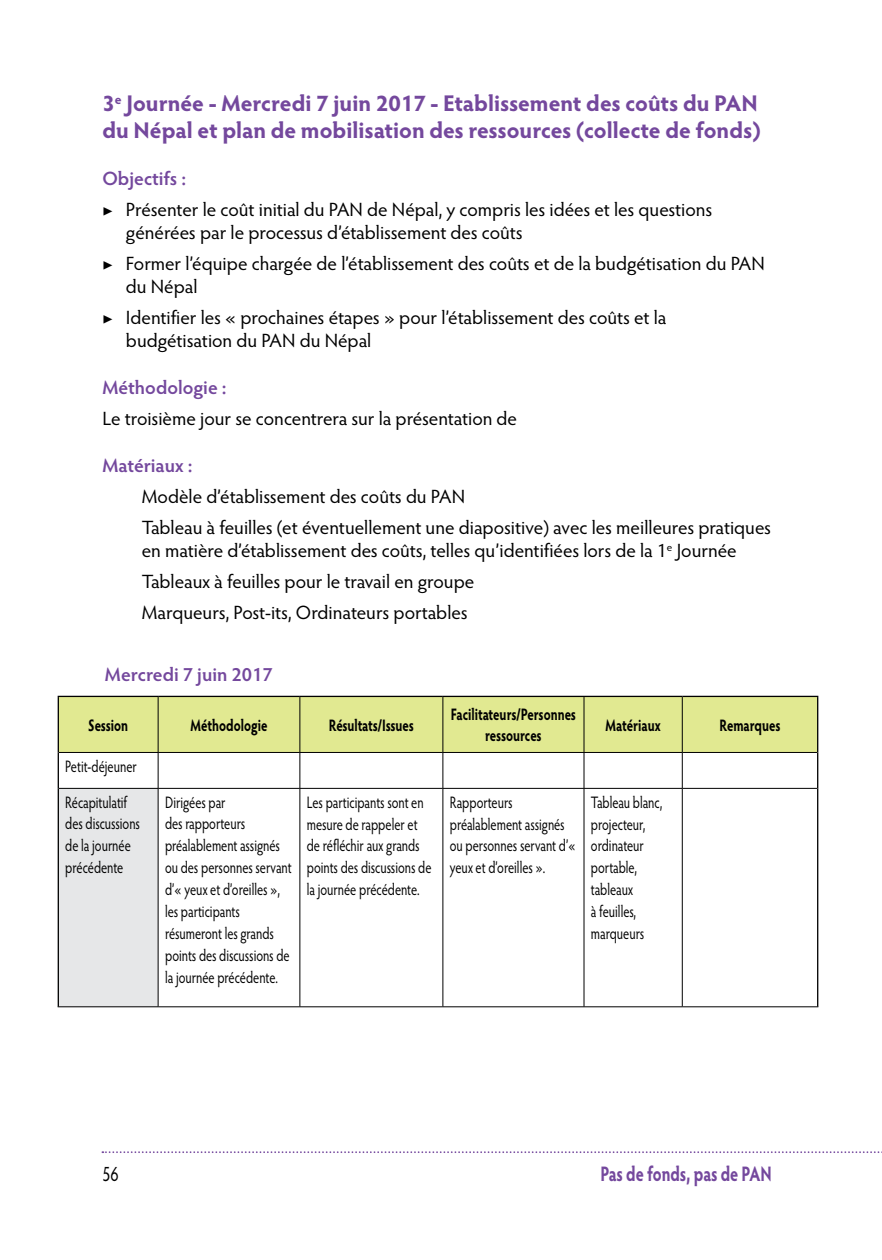
<style>
.page{position:relative;width:882px;height:1260px;background:#fff}
.page>*{position:absolute;margin:0;border:0;box-sizing:border-box;transform-origin:0 0}
.t1{font:700 22.75px/27.3px "Hypatia Sans Pro";color:#74489d}
.t2{font:700 21px "Hypatia Sans Pro";letter-spacing:-.005em;color:#74489d;scale:.75 1}
.t3{font:21px "Hypatia Sans Pro";color:#000;scale:.75 1}
.t4{font:19.25px/23.1px "Hypatia Sans Pro";letter-spacing:-.005em;color:#000}
.t5{font:600 19.25px "Hypatia Sans Pro";color:#74489d}
.t6{font:16.62px/21.9px "Hypatia Sans Pro";color:#000;scale:.75 1}
.t7{font:700 16.62px/21.9px "Hypatia Sans Pro";letter-spacing:-.005em;color:#000;text-align:center;scale:.75 1}
</style>
<div class="page">
<svg style="left:102px;top:1151px;width:780px;height:2px"></svg>
<div style="left:59px;top:697px;width:758px;height:55px;background:#e1e991"></div>
<div style="left:58px;top:788px;width:100px;height:219px;background:#e6e7e8"></div>
<hr style="left:58px;top:752px;width:1px;height:36px;background:#000">
<hr style="left:817px;top:752px;width:1px;height:36px;background:#000">
<hr style="left:58px;top:788px;width:1px;height:219px;background:#000">
<hr style="left:817px;top:788px;width:1px;height:219px;background:#000">
<hr style="left:58px;top:696px;width:100px;height:1px;background:#000">
<hr style="left:58px;top:697px;width:1px;height:55px;background:#000">
<hr style="left:158px;top:696px;width:142px;height:1px;background:#000">
<hr style="left:300px;top:696px;width:143px;height:1px;background:#000">
<hr style="left:443px;top:696px;width:141px;height:1px;background:#000">
<hr style="left:584px;top:696px;width:98px;height:1px;background:#000">
<hr style="left:682px;top:696px;width:136px;height:1px;background:#000">
<hr style="left:817px;top:697px;width:1px;height:55px;background:#000">
<hr style="left:158px;top:753px;width:1px;height:35px;background:#000">
<hr style="left:300px;top:753px;width:1px;height:35px;background:#000">
<hr style="left:443px;top:753px;width:1px;height:35px;background:#000">
<hr style="left:584px;top:753px;width:1px;height:35px;background:#000">
<hr style="left:682px;top:753px;width:1px;height:35px;background:#000">
<hr style="left:59px;top:788px;width:99px;height:1px;background:#000">
<hr style="left:158px;top:788px;width:142px;height:1px;background:#000">
<hr style="left:158px;top:789px;width:1px;height:218px;background:#000">
<hr style="left:300px;top:788px;width:143px;height:1px;background:#000">
<hr style="left:300px;top:789px;width:1px;height:218px;background:#000">
<hr style="left:443px;top:788px;width:141px;height:1px;background:#000">
<hr style="left:443px;top:789px;width:1px;height:218px;background:#000">
<hr style="left:584px;top:788px;width:98px;height:1px;background:#000">
<hr style="left:584px;top:789px;width:1px;height:218px;background:#000">
<hr style="left:682px;top:788px;width:135px;height:1px;background:#000">
<hr style="left:682px;top:789px;width:1px;height:218px;background:#000">
<hr style="left:158px;top:697px;width:1px;height:55px;background:#000">
<hr style="left:300px;top:697px;width:1px;height:55px;background:#000">
<hr style="left:443px;top:697px;width:1px;height:55px;background:#000">
<hr style="left:584px;top:697px;width:1px;height:55px;background:#000">
<hr style="left:682px;top:697px;width:1px;height:55px;background:#000">
<hr style="left:59px;top:752px;width:99px;height:1px;background:#000">
<hr style="left:158px;top:752px;width:142px;height:1px;background:#000">
<hr style="left:300px;top:752px;width:143px;height:1px;background:#000">
<hr style="left:443px;top:752px;width:141px;height:1px;background:#000">
<hr style="left:584px;top:752px;width:98px;height:1px;background:#000">
<hr style="left:682px;top:752px;width:135px;height:1px;background:#000">
<hr style="left:58px;top:1007px;width:100px;height:1px;background:#000">
<hr style="left:158px;top:1007px;width:142px;height:1px;background:#000">
<hr style="left:300px;top:1007px;width:143px;height:1px;background:#000">
<hr style="left:443px;top:1007px;width:141px;height:1px;background:#000">
<hr style="left:584px;top:1007px;width:98px;height:1px;background:#000">
<hr style="left:682px;top:1007px;width:136px;height:1px;background:#000">
<p class="t1" style="left:102px;top:89px;width:660px">3<sup>e</sup> Journée - Mercredi 7 juin 2017 - Etablissement des coûts du PAN du Népal et plan de mobilisation des ressources (collecte de fonds)</p>
<p class="t5" style="left:102px;top:165px;width:85px">Objectifs :</p>
<p class="t4" style="left:126px;top:197px;width:588px;text-indent:-24px">▶ Présenter le coût initial du PAN de Népal, y compris les idées et les questions générées par le processus d’établissement des coûts</p>
<p class="t4" style="left:126px;top:252px;width:640px;text-indent:-24px">▶ Former l’équipe chargée de l’établissement des coûts et de la budgétisation du PAN du Népal</p>
<p class="t4" style="left:126px;top:306px;width:542px;text-indent:-24px">▶ Identifier les « prochaines étapes » pour l’établissement des coûts et la budgétisation du PAN du Népal</p>
<p class="t5" style="left:102px;top:374px;width:126px">Méthodologie :</p>
<p class="t4" style="left:102px;top:406px;width:416px">Le troisième jour se concentrera sur la présentation de</p>
<p class="t5" style="left:102px;top:452px;width:92px">Matériaux :</p>
<p class="t4" style="left:142px;top:480px;width:631px;line-height:31px">Modèle d’établissement des coûts du PAN<br>Tableau à feuilles (et éventuellement une diapositive) avec les meilleures pratiques</p>
<p class="t4" style="left:142px;top:534px;width:597px;line-height:31px">en matière d’établissement des coûts, telles qu’identifiées lors de la 1<sup>e</sup> Journée<br>Tableaux à feuilles pour le travail en groupe<br>Marqueurs, Post-its, Ordinateurs portables</p>
<p class="t5" style="left:105px;top:661px;width:169px">Mercredi 7 juin 2017</p>
<p class="t7" style="left:88px;top:713px;width:55px">Session</p>
<p class="t7" style="left:190px;top:713px;width:104px">Méthodologie</p>
<p class="t7" style="left:329px;top:713px;width:115px">Résultats/Issues</p>
<p class="t7" style="left:451px;top:702px;width:168px">Facilitateurs/Personnes ressources</p>
<p class="t7" style="left:606px;top:713px;width:75px">Matériaux</p>
<p class="t7" style="left:720px;top:713px;width:83px">Remarques</p>
<p class="t6" style="left:65px;top:748px;width:97px;line-height:35.9px">Petit-déjeuner<br>Récapitulatif</p>
<p class="t6" style="left:65px;top:812px;width:101px">des discussions de la journée précédente</p>
<p class="t6" style="left:165px;top:790px;width:170px">Dirigées par<br>des rapporteurs préalablement assignés ou des personnes servant d’« yeux et d’oreilles », les participants résumeront les grands points des discussions de la journée précédente.</p>
<p class="t6" style="left:307px;top:790px;width:168px">Les participants sont en mesure de rappeler et de réfléchir aux grands points des discussions de la journée précédente.</p>
<p class="t6" style="left:450px;top:791px;width:169px">Rapporteurs préalablement assignés ou personnes servant d’« yeux et d’oreilles ».</p>
<p class="t6" style="left:591px;top:791px;width:97px">Tableau blanc, projecteur, ordinateur portable, tableaux<br>à feuilles, marqueurs</p>
<p class="t3" style="left:102px;top:1160px;width:23px">56</p>
<p class="t2" style="left:601px;top:1159px;width:230px">Pas de fonds, pas de PAN</p>
</div>
